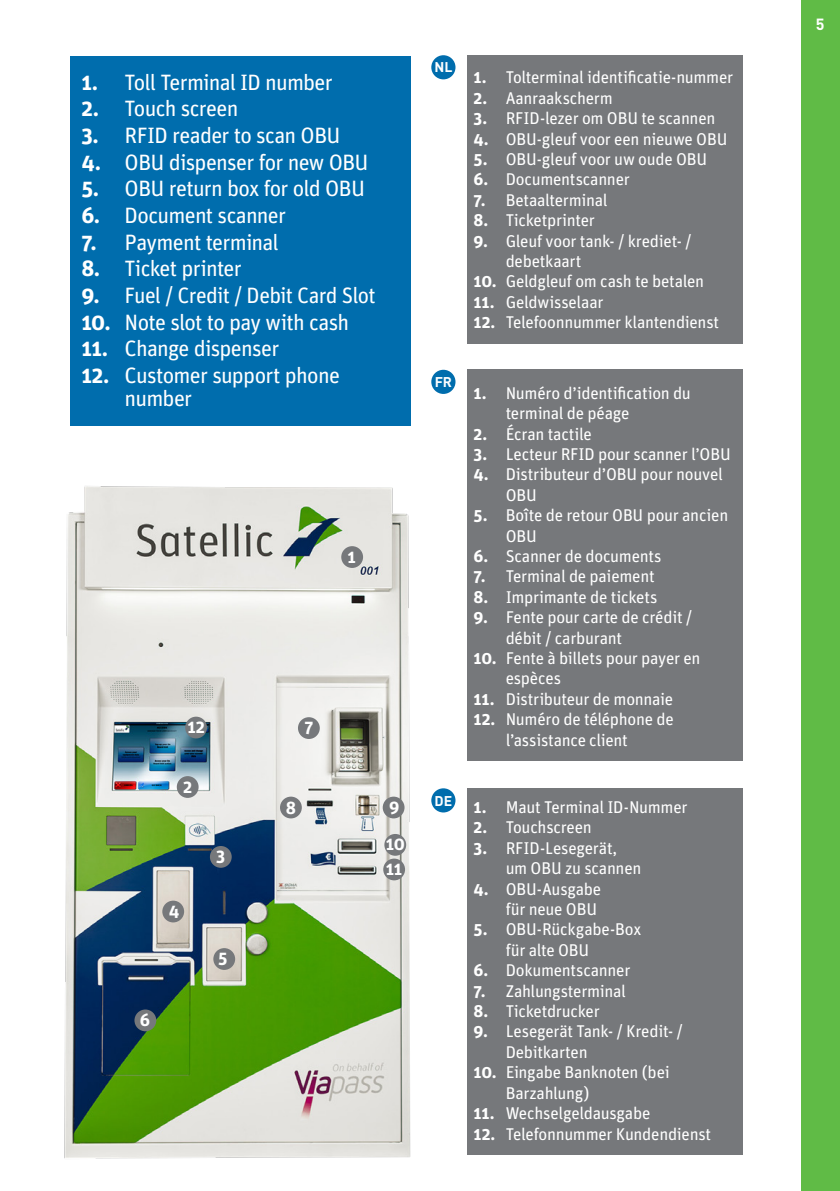
<style>
.page{position:relative;width:840px;height:1191px;background:#fff}
.page>*{position:absolute;margin:0;border:0;box-sizing:border-box;transform-origin:0 0}
.body{font:22.2px/23.6px "Unit Pro";letter-spacing:-.035em;color:#fff}
.body-2{font:700 17.6px "Unit Pro";color:#fff}
.body-3{font:17px/20.4px "Unit Pro";letter-spacing:-.015em;color:#fff}
.t1{font:700 16px "DIN";color:#fff}
.t2{font:700 14px "DIN";color:#fff}
.s1{font-weight:700}
</style>
<div class="page">
<div style="left:800px;top:0;width:39px;height:1191px;background:#60bb46"></div>
<div style="left:466px;top:56px;width:276px;height:288px;background:#76787b"></div>
<div style="left:466px;top:370px;width:276px;height:391px;background:#76787b"></div>
<div style="left:466px;top:788px;width:276px;height:366px;background:#76787b"></div>
<div style="left:70px;top:56px;width:340px;height:369px;background:#006dad"></div>
<img style="left:64px;top:486px;width:347px;height:673px">
<div style="left:210px;top:846px;width:21px;height:21px;background:#76787b;border-radius:50%"></div>
<div style="left:162px;top:900px;width:22px;height:22px;background:#76787b;border-radius:50%"></div>
<div style="left:177px;top:776px;width:21px;height:22px;background:#76787b;border-radius:50%"></div>
<div style="left:185px;top:716px;width:22px;height:22px;background:#76787b;border-radius:50%"></div>
<div style="left:213px;top:948px;width:22px;height:22px;background:#76787b;border-radius:50%"></div>
<div style="left:134px;top:1009px;width:22px;height:22px;background:#76787b;border-radius:50%"></div>
<div style="left:298px;top:717px;width:21px;height:22px;background:#76787b;border-radius:50%"></div>
<div style="left:280px;top:796px;width:21px;height:22px;background:#76787b;border-radius:50%"></div>
<div style="left:382px;top:796px;width:22px;height:22px;background:#76787b;border-radius:50%"></div>
<div style="left:384px;top:834px;width:22px;height:21px;background:#76787b;border-radius:50%"></div>
<div style="left:383px;top:858px;width:22px;height:22px;background:#76787b;border-radius:50%"></div>
<div style="left:341px;top:546px;width:22px;height:22px;background:#76787b;border-radius:50%"></div>
<div style="left:431px;top:55px;width:24px;height:24px;background:#006dad;border-radius:50%"></div>
<div style="left:431px;top:788px;width:24px;height:24px;background:#006dad;border-radius:50%"></div>
<div style="left:431px;top:370px;width:24px;height:24px;background:#006dad;border-radius:50%"></div>
<p class="body" style="left:81px;top:69px;width:253px"><span class="s1">1.</span> Toll Terminal ID number</p>
<p class="body" style="left:81px;top:96px;width:158px"><span class="s1">2.</span> Touch screen</p>
<p class="body" style="left:81px;top:122px;width:260px"><span class="s1">3.</span> RFID reader to scan OBU</p>
<p class="body" style="left:81px;top:149px;width:288px"><span class="s1">4.</span> OBU dispenser for new OBU</p>
<p class="body" style="left:81px;top:176px;width:285px"><span class="s1">5.</span> OBU return box for old OBU</p>
<p class="body" style="left:81px;top:202px;width:206px"><span class="s1">6.</span> Document scanner</p>
<p class="body" style="left:81px;top:229px;width:199px"><span class="s1">7.</span> Payment terminal</p>
<p class="body" style="left:81px;top:256px;width:162px"><span class="s1">8.</span> Ticket printer</p>
<p class="body" style="left:81px;top:282px;width:295px"><span class="s1">9.</span> Fuel / Credit / Debit Card Slot</p>
<p class="body" style="left:81px;top:309px;width:269px"><span class="s1">10.</span> Note slot to pay with cash</p>
<p class="body" style="left:81px;top:335px;width:199px"><span class="s1">11.</span> Change dispenser</p>
<p class="body" style="left:125px;top:362px;width:217px;text-indent:-43px"><span class="s1">12.</span> Customer support phone number</p>
<p class="body-2" style="left:347px;top:543px;width:10px">1</p>
<p class="body-2" style="left:187px;top:714px;width:19px">12</p>
<p class="body-2" style="left:183px;top:773px;width:11px">2</p>
<p class="body-2" style="left:169px;top:897px;width:12px">4</p>
<p class="body-2" style="left:140px;top:1007px;width:12px">6</p>
<p class="body-2" style="left:216px;top:843px;width:11px">3</p>
<p class="body-2" style="left:218px;top:944px;width:11px">5</p>
<p class="body-2" style="left:304px;top:714px;width:10px">7</p>
<p class="body-2" style="left:286px;top:794px;width:12px">8</p>
<p class="body-2" style="left:389px;top:793px;width:12px">9</p>
<p class="body-2" style="left:385px;top:831px;width:21px">10</p>
<p class="body-2" style="left:385px;top:856px;width:18px">11</p>
<p class="t2" style="left:434px;top:58px;width:19px">NL</p>
<p class="t2" style="left:434px;top:373px;width:19px">FR</p>
<p class="t2" style="left:434px;top:791px;width:19px">DE</p>
<p class="body-3" style="left:473px;top:66px;width:261px"><span class="s1">1.</span> Tolterminal identificatie-nummer</p>
<p class="body-3" style="left:473px;top:87px;width:141px"><span class="s1">2.</span> Aanraakscherm</p>
<p class="body-3" style="left:473px;top:107px;width:243px"><span class="s1">3.</span> RFID-lezer om OBU te scannen</p>
<p class="body-3" style="left:473px;top:128px;width:255px"><span class="s1">4.</span> OBU-gleuf voor een nieuwe OBU</p>
<p class="body-3" style="left:473px;top:148px;width:235px"><span class="s1">5.</span> OBU-gleuf voor uw oude OBU</p>
<p class="body-3" style="left:473px;top:168px;width:158px"><span class="s1">6.</span> Documentscanner</p>
<p class="body-3" style="left:473px;top:189px;width:135px"><span class="s1">7.</span> Betaalterminal</p>
<p class="body-3" style="left:473px;top:209px;width:123px"><span class="s1">8.</span> Ticketprinter</p>
<p class="body-3" style="left:505px;top:230px;width:187px;text-indent:-32px"><span class="s1">9.</span> Gleuf voor tank- / krediet- / debetkaart</p>
<p class="body-3" style="left:473px;top:270px;width:232px"><span class="s1">10.</span> Geldgleuf om cash te betalen</p>
<p class="body-3" style="left:473px;top:291px;width:131px"><span class="s1">11.</span> Geldwisselaar</p>
<p class="body-3" style="left:473px;top:311px;width:247px"><span class="s1">12.</span> Telefoonnummer klantendienst</p>
<p class="body-3" style="left:505px;top:382px;width:187px;text-indent:-32px"><span class="s1">1.</span> Numéro d’identification du terminal de péage</p>
<p class="body-3" style="left:473px;top:422px;width:120px"><span class="s1">2.</span> Écran tactile</p>
<p class="body-3" style="left:473px;top:443px;width:258px"><span class="s1">3.</span> Lecteur RFID pour scanner l’OBU</p>
<p class="body-3" style="left:505px;top:463px;width:218px;text-indent:-32px"><span class="s1">4.</span> Distributeur d’OBU pour nouvel<br>OBU</p>
<p class="body-3" style="left:505px;top:504px;width:224px;text-indent:-32px"><span class="s1">5.</span> Boîte de retour OBU pour ancien<br>OBU</p>
<p class="body-3" style="left:473px;top:545px;width:189px"><span class="s1">6.</span> Scanner de documents</p>
<p class="body-3" style="left:473px;top:565px;width:182px"><span class="s1">7.</span> Terminal de paiement</p>
<p class="body-3" style="left:473px;top:586px;width:185px"><span class="s1">8.</span> Imprimante de tickets</p>
<p class="body-3" style="left:505px;top:606px;width:188px;text-indent:-32px"><span class="s1">9.</span> Fente pour carte de crédit / débit / carburant</p>
<p class="body-3" style="left:505px;top:647px;width:196px;text-indent:-32px"><span class="s1">10.</span> Fente à billets pour payer en espèces</p>
<p class="body-3" style="left:473px;top:688px;width:201px"><span class="s1">11.</span> Distributeur de monnaie</p>
<p class="body-3" style="left:505px;top:708px;width:169px;text-indent:-32px"><span class="s1">12.</span> Numéro de téléphone de l’assistance client</p>
<p class="body-3" style="left:473px;top:796px;width:215px"><span class="s1">1.</span> Maut Terminal ID-Nummer</p>
<p class="body-3" style="left:473px;top:816px;width:120px"><span class="s1">2.</span> Touchscreen</p>
<p class="body-3" style="left:505px;top:837px;width:137px;text-indent:-32px"><span class="s1">3.</span> RFID-Lesegerät, um OBU zu scannen</p>
<p class="body-3" style="left:473px;top:877px;width:129px;text-align:right"><span class="s1">4.</span> OBU-Ausgabe für neue OBU</p>
<p class="body-3" style="left:505px;top:918px;width:137px;text-indent:-32px"><span class="s1">5.</span> OBU-Rückgabe-Box für alte OBU</p>
<p class="body-3" style="left:473px;top:959px;width:158px"><span class="s1">6.</span> Dokumentscanner</p>
<p class="body-3" style="left:473px;top:979px;width:154px"><span class="s1">7.</span> Zahlungsterminal</p>
<p class="body-3" style="left:473px;top:1000px;width:127px"><span class="s1">8.</span> Ticketdrucker</p>
<p class="body-3" style="left:505px;top:1020px;width:179px;text-indent:-32px"><span class="s1">9.</span> Lesegerät Tank- / Kredit- /<br>Debitkarten</p>
<p class="body-3" style="left:505px;top:1061px;width:165px;text-indent:-32px"><span class="s1">10.</span> Eingabe Banknoten (bei<br>Barzahlung)</p>
<p class="body-3" style="left:473px;top:1102px;width:178px"><span class="s1">11.</span> Wechselgeldausgabe</p>
<p class="body-3" style="left:473px;top:1122px;width:239px"><span class="s1">12.</span> Telefonnummer Kundendienst</p>
<p class="t1" style="left:815px;top:14px;width:10px">5</p>
</div>
